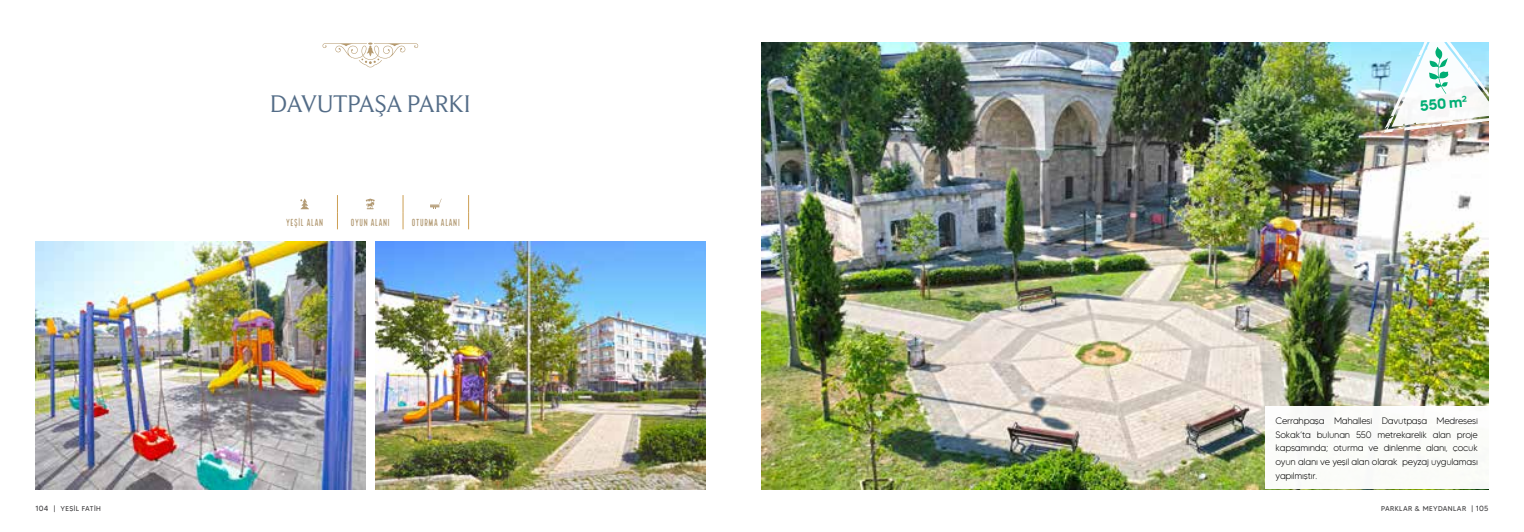
<style>
.page{position:relative;width:1524px;height:532px;background:#fff}
.page>*{position:absolute;margin:0;border:0;box-sizing:border-box;transform-origin:0 0}
.t1{font:25px "Beaufort Pro";letter-spacing:-.035em;color:#536c87}
.t2{font:700 15px "adineue PRO";color:#00ae74}
.t3{font:10px "Local Brewery Four";color:#b39b75}
.t4{font:300 9.38px/13.8px "Tommy Soft";letter-spacing:-.025em;color:#000;text-align:justify}
.t5{font:7px "Tommy Soft";letter-spacing:.05em;color:#414042}
.s1{font-size:7.5px}
</style>
<div class="page">
<svg style="left:322px;top:43px;width:96px;height:24px"></svg>
<img style="left:35px;top:241px;width:330px;height:248px">
<img style="left:376px;top:241px;width:329px;height:248px">
<img style="left:762px;top:43px;width:726px;height:446px">
<div style="left:1265px;top:406px;width:223px;height:83px;background:#fff"></div>
<svg style="left:337px;top:195px;width:1px;height:34px"></svg>
<svg style="left:403px;top:195px;width:1px;height:34px"></svg>
<svg style="left:468px;top:195px;width:1px;height:34px"></svg>
<svg style="left:300px;top:198px;width:9px;height:11px"></svg>
<svg style="left:366px;top:198px;width:9px;height:11px"></svg>
<svg style="left:430px;top:198px;width:12px;height:11px"></svg>
<img style="left:1384px;top:42px;width:105px;height:91px">
<h1 class="t1" style="left:270px;top:89px;width:202px">DAVUTPAŞA PARKI</h1>
<p class="t3" style="left:286px;top:217px;width:39px">YEŞİL ALAN</p>
<p class="t3" style="left:350px;top:217px;width:41px">OYUN ALANI</p>
<p class="t3" style="left:412px;top:217px;width:50px">OTURMA ALANI</p>
<h2 class="t2" style="left:1419px;top:97px;width:48px;rotate:-5deg">550 m<sup>2</sup></h2>
<p class="t4" style="left:1275px;top:413px;width:204px">Cerrahpaşa Mahallesi Davutpaşa Medresesi Sokak’ta bulunan 550 metrekarelik alan proje kapsamında; oturma ve dinlenme alanı, çocuk oyun alanı ve yeşil alan olarak peyzaj uygulaması yapılmıştır.</p>
<p class="t5" style="left:35px;top:504px;width:67px"><span class="s1">104 |</span> YEŞİL FATİH</p>
<p class="t5" style="left:1381px;top:504px;width:109px">PARKLAR &amp; MEYDANLAR <span class="s1">| 105</span></p>
</div>
